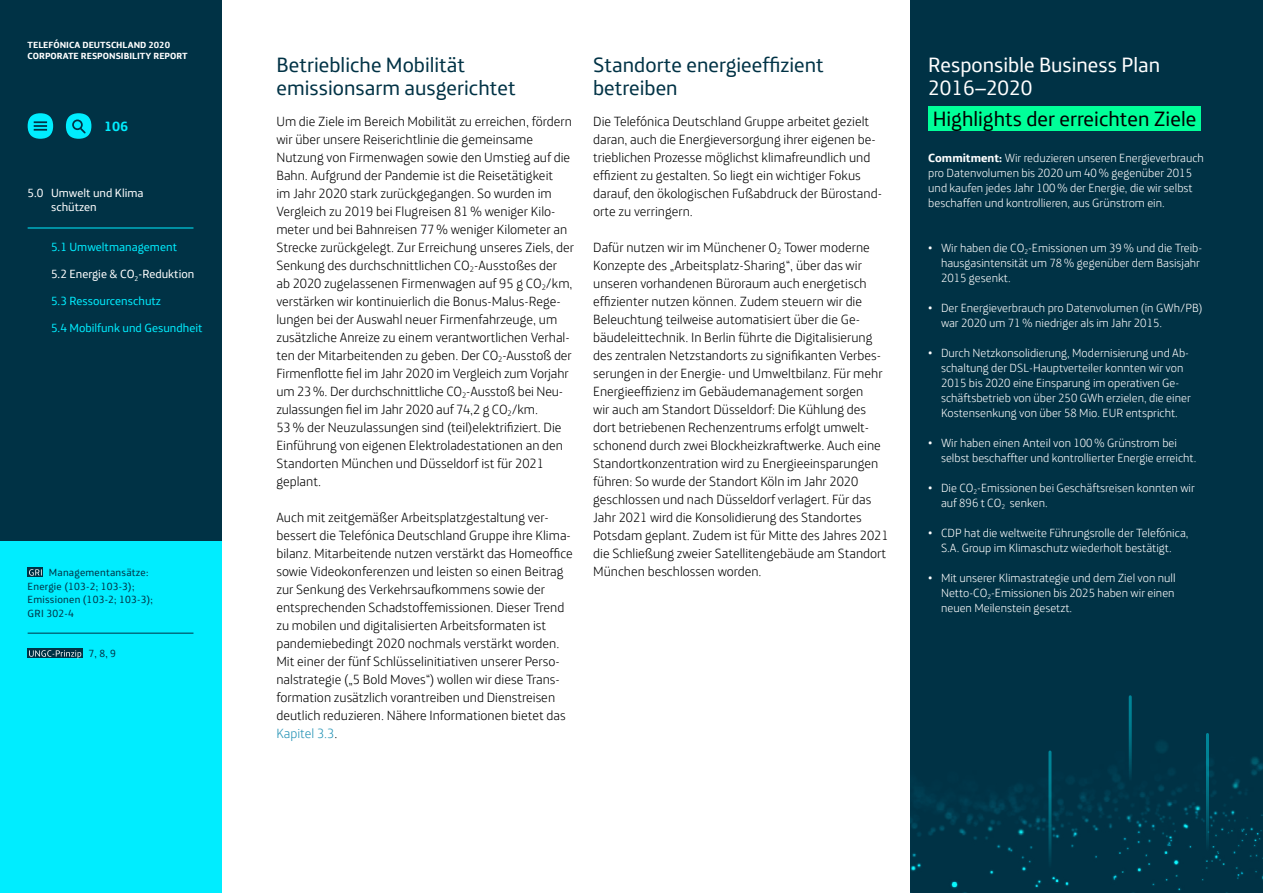
<style>
.page{position:relative;width:1263px;height:893px;background:#fff}
.page>*{position:absolute;margin:0;border:0;box-sizing:border-box;transform-origin:0 0}
.t1{font:21px/22.5px "Telefonica";color:#003245}
.t2{font:21px/22.5px "Telefonica";color:#fff}
.t3{font:21px "Telefonica";color:#000}
.t4{font:300 13.5px/18px "Telefonica";color:#000}
.t5{font:700 13.5px "Telefonica";color:#00edff}
.t6{font:300 12px/15px "Telefonica";color:#fff}
.t7{font:12px "Telefonica";color:#00edff}
.t8{font:12px/13.5px "Telefonica";color:#fff}
.t9{font:10.5px/13.5px "Telefonica";letter-spacing:.02em;color:#003245}
.t10{font:700 9px/10.8px "Telefonica";color:#fff}
.s1{color:#2593b5}
.s2{font-weight:700}
</style>
<div class="page">
<div style="left:910px;top:0;width:353px;height:893px;background:#003245"></div>
<img style="left:910px;top:695px;width:353px;height:198px">
<hr style="left:1206px;top:734px;width:3px;height:116px;background:#00edff">
<hr style="left:1048px;top:752px;width:3px;height:115px;background:#00edff">
<hr style="left:1129px;top:697px;width:3px;height:83px;background:#00edff">
<div style="left:928px;top:106px;width:273px;height:24px;background:#0f9"></div>
<div style="left:0;top:540px;width:221px;height:353px;background:#00edff"></div>
<div style="left:0;top:0;width:221px;height:540px;background:#003245"></div>
<svg style="left:66px;top:113px;width:25px;height:26px"></svg>
<svg style="left:28px;top:113px;width:25px;height:26px"></svg>
<hr style="left:28px;top:228px;width:165px;height:1px;background:#00edff">
<div style="left:28px;top:568px;width:15px;height:9px;background:#003245"></div>
<svg style="left:29px;top:569px;width:13px;height:7px"></svg>
<svg style="left:28px;top:649px;width:55px;height:9px"></svg>
<svg style="left:29px;top:650px;width:52px;height:8px"></svg>
<hr style="left:28px;top:633px;width:165px;height:1px;background:#003245">
<p class="t10" style="left:28px;top:39px;width:162px">TELEFÓNICA DEUTSCHLAND 2020<br>CORPORATE RESPONSIBILITY REPORT</p>
<p class="t5" style="left:104px;top:114px;width:26px">106</p>
<p class="t8" style="left:51px;top:185px;width:94px;text-indent:-23px">5.0 Umwelt und Klima schützen</p>
<p class="t7" style="left:51px;top:237px;width:128px">5.1 Umweltmanagement</p>
<p class="t8" style="left:51px;top:266px;width:145px">5.2 Energie &amp; CO<sub>2</sub>-Reduktion</p>
<p class="t7" style="left:51px;top:291px;width:111px">5.3 Ressourcenschutz</p>
<p class="t7" style="left:51px;top:318px;width:153px">5.4 Mobilfunk und Gesundheit</p>
<p class="t9" style="left:28px;top:565px;width:127px;text-indent:21px">Managementansätze:<br>Energie (103-2; 103-3);<br>Emissionen (103-2; 103-3);<br>GRI 302-4</p>
<p class="t9" style="left:88px;top:646px;width:29px">7, 8, 9</p>
<h1 class="t1" style="left:276px;top:52px;width:241px">Betriebliche Mobilität emissionsarm ausgerichtet</h1>
<p class="t4" style="left:276px;top:110px;width:299px">Um die Ziele im Bereich Mobilität zu erreichen, fördern wir über unsere Reiserichtlinie die gemeinsame Nutzung von Firmenwagen sowie den Umstieg auf die Bahn. Aufgrund der Pandemie ist die Reisetätigkeit<br>im Jahr 2020 stark zurückgegangen. So wurden im Vergleich zu 2019 bei Flugreisen 81% weniger Kilo&shy;meter und bei Bahnreisen 77% weniger Kilometer an Strecke zurückgelegt. Zur Erreichung unseres Ziels, der Senkung des durchschnittlichen CO<sub>2</sub>-Ausstoßes der<br>ab 2020 zugelassenen Firmenwagen auf 95 g CO<sub>2</sub>/km, verstärken wir kontinuierlich die Bonus-Malus-Rege&shy;lungen bei der Auswahl neuer Firmenfahrzeuge, um zusätzliche Anreize zu einem verantwortlichen Verhal&shy;ten der Mitarbeitenden zu geben. Der CO<sub>2</sub>-Ausstoß der Firmenflotte fiel im Jahr 2020 im Vergleich zum Vorjahr um 23%. Der durchschnittliche CO<sub>2</sub>-Ausstoß bei Neu&shy;zulassungen fiel im Jahr 2020 auf 74,2 g CO<sub>2</sub>/km.<br>53% der Neuzulassungen sind (teil)elektrifiziert. Die Einführung von eigenen Elektroladestationen an den Standorten München und Düsseldorf ist für 2021 geplant.</p>
<p class="t4" style="left:276px;top:506px;width:298px">Auch mit zeitgemäßer Arbeitsplatzgestaltung ver&shy;bessert die Telefónica Deutschland Gruppe ihre Klima&shy;bilanz. Mitarbeitende nutzen verstärkt das Homeoffice sowie Videokonferenzen und leisten so einen Beitrag zur Senkung des Verkehrsaufkommens sowie der entsprechenden Schadstoffemissionen. Dieser Trend zu mobilen und digitalisierten Arbeitsformaten ist pandemiebedingt 2020 nochmals verstärkt worden.<br>Mit einer der fünf Schlüsselinitiativen unserer Perso&shy;nalstrategie („5 Bold Moves“) wollen wir diese Trans&shy;formation zusätzlich vorantreiben und Dienstreisen deutlich reduzieren. Nähere Informationen bietet das <span class="s1">Kapitel 3.3</span>.</p>
<h1 class="t1" style="left:593px;top:52px;width:232px">Standorte energieeffizient betreiben</h1>
<p class="t4" style="left:593px;top:110px;width:290px">Die Telefónica Deutschland Gruppe arbeitet gezielt daran, auch die Energieversorgung ihrer eigenen be&shy;trieblichen Prozesse möglichst klimafreundlich und effizient zu gestalten. So liegt ein wichtiger Fokus darauf, den ökologischen Fußabdruck der Bürostand&shy;orte zu verringern.</p>
<p class="t4" style="left:593px;top:236px;width:297px">Dafür nutzen wir im Münchener O<sub>2</sub> Tower moderne Konzepte des „Arbeitsplatz-Sharing“, über das wir unseren vorhandenen Büroraum auch energetisch effizienter nutzen können. Zudem steuern wir die Beleuchtung teilweise automatisiert über die Ge&shy;bäudeleittechnik. In Berlin führte die Digitalisierung des zentralen Netzstandorts zu signifikanten Verbes&shy;serungen in der Energie- und Umweltbilanz. Für mehr Energieeffizienz im Gebäudemanagement sorgen<br>wir auch am Standort Düsseldorf: Die Kühlung des dort betriebenen Rechenzentrums erfolgt umwelt&shy;schonend durch zwei Blockheizkraftwerke. Auch eine Standortkonzentration wird zu Energieeinsparungen führen: So wurde der Standort Köln im Jahr 2020 geschlossen und nach Düsseldorf verlagert. Für das Jahr 2021 wird die Konsolidierung des Standortes Potsdam geplant. Zudem ist für Mitte des Jahres 2021 die Schließung zweier Satellitengebäude am Standort München beschlossen worden.</p>
<h1 class="t2" style="left:928px;top:52px;width:233px">Responsible Business Plan<br>2016–2020</h1>
<h1 class="t3" style="left:933px;top:101px;width:265px">Highlights der erreichten Ziele</h1>
<p class="t6" style="left:928px;top:149px;width:277px"><span class="s2">Commitment:</span> Wir reduzieren unseren Energieverbrauch pro Datenvolumen bis 2020 um 40% gegenüber 2015 und kaufen jedes Jahr 100% der Energie, die wir selbst beschaffen und kontrollieren, aus Grünstrom ein.</p>
<p class="t6" style="left:941px;top:239px;width:263px;text-indent:-13px">• Wir haben die CO<sub>2</sub>-Emissionen um 39% und die Treib&shy;hausgasintensität um 78% gegenüber dem Basisjahr<br>2015 gesenkt.</p>
<p class="t6" style="left:941px;top:299px;width:263px;text-indent:-13px">• Der Energieverbrauch pro Datenvolumen (in GWh/PB) war 2020 um 71% niedriger als im Jahr 2015.</p>
<p class="t6" style="left:941px;top:344px;width:251px;text-indent:-13px">• Durch Netzkonsolidierung, Modernisierung und Ab&shy;schaltung der DSL-Hauptverteiler konnten wir von 2015 bis 2020 eine Einsparung im operativen Ge&shy;schäftsbetrieb von über 250 GWh erzielen, die einer Kostensenkung von über 58 Mio. EUR entspricht.</p>
<p class="t6" style="left:941px;top:434px;width:257px;text-indent:-13px">• Wir haben einen Anteil von 100% Grünstrom bei selbst beschaffter und kontrollierter Energie erreicht.</p>
<p class="t6" style="left:941px;top:479px;width:255px;text-indent:-13px">• Die CO<sub>2</sub>-Emissionen bei Geschäftsreisen konnten wir auf 896 t CO<sub>2</sub> senken.</p>
<p class="t6" style="left:928px;top:524px;width:262px;text-align:center">• CDP hat die weltweite Führungsrolle der Telefónica,<br>S.A. Group im Klimaschutz wiederholt bestätigt.</p>
<p class="t6" style="left:941px;top:569px;width:236px;text-align:justify;text-indent:-13px">• Mit unserer Klimastrategie und dem Ziel von null Netto-CO<sub>2</sub>-Emissionen bis 2025 haben wir einen neuen Meilenstein gesetzt.</p>
</div>
